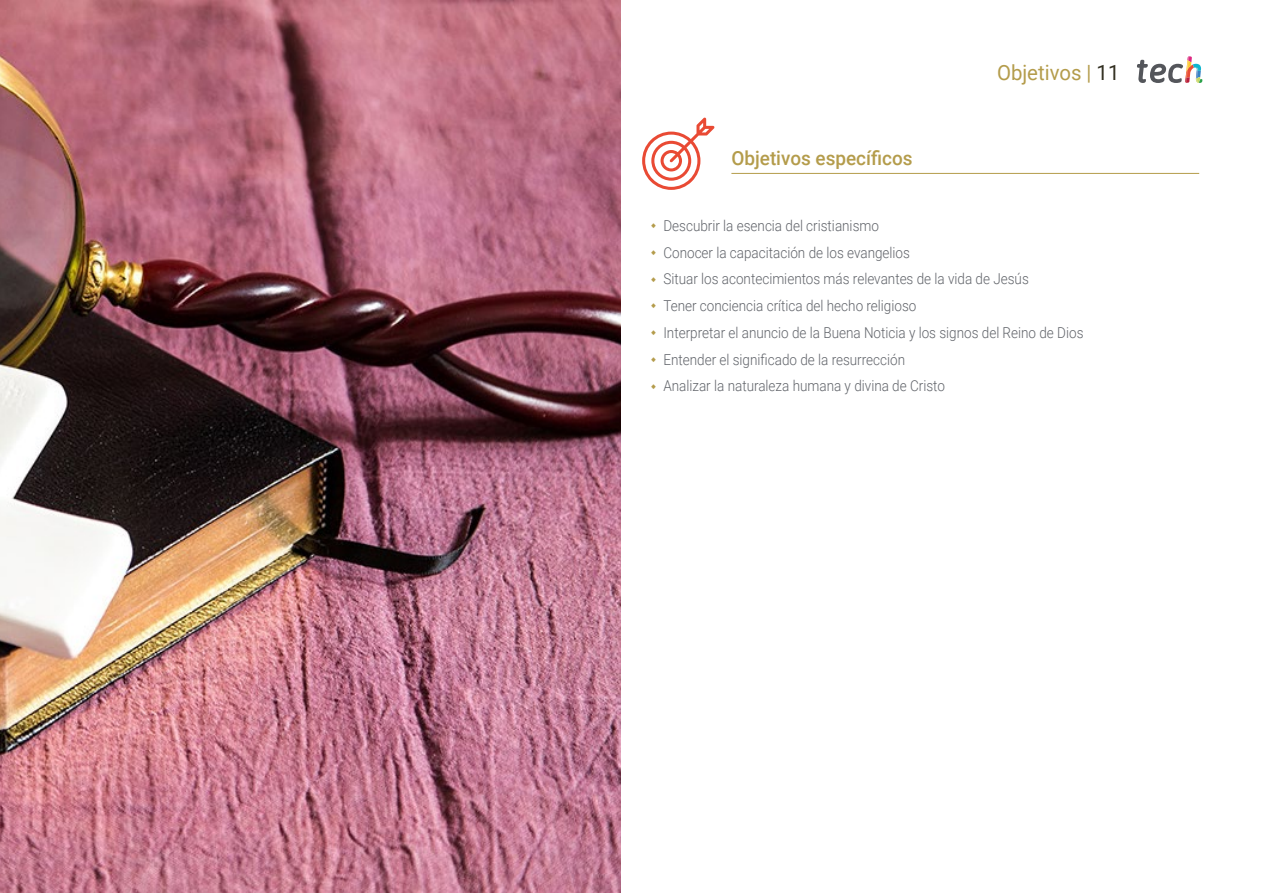
<style>
.page{position:relative;width:1263px;height:893px;background:#fff}
.page>*{position:absolute;margin:0;border:0;box-sizing:border-box;transform-origin:0 0}
.t1{font:21px "Roboto";color:#b49c4b}
.t2{font:500 19.5px "Roboto";color:#b49c4b}
.t3{font:300 15px/26.7px "Roboto";color:#61646a;scale:.9 1}
.s1{color:#312e20}
</style>
<div class="page">
<svg style="left:642px;top:117px;width:72px;height:73px"></svg>
<hr style="left:731px;top:173px;width:468px;height:1px;background:#b49c4b">
<img style="left:0;top:0;width:621px;height:893px">
<svg style="left:1137px;top:56px;width:65px;height:27px"></svg>
<h2 class="t2" style="left:731px;top:144px;width:183px">Objetivos específicos</h2>
<h1 class="t1" style="left:997px;top:57px;width:124px">Objetivos | <span class="s1">11</span></h1>
<p class="t3" style="left:663px;top:212px;width:468px">Descubrir la esencia del cristianismo<br>Conocer la capacitación de los evangelios<br>Situar los acontecimientos más relevantes de la vida de Jesús<br>Tener conciencia crítica del hecho religioso<br>Interpretar el anuncio de la Buena Noticia y los signos del Reino de Dios Entender el significado de la resurrección<br>Analizar la naturaleza humana y divina de Cristo</p>
</div>
